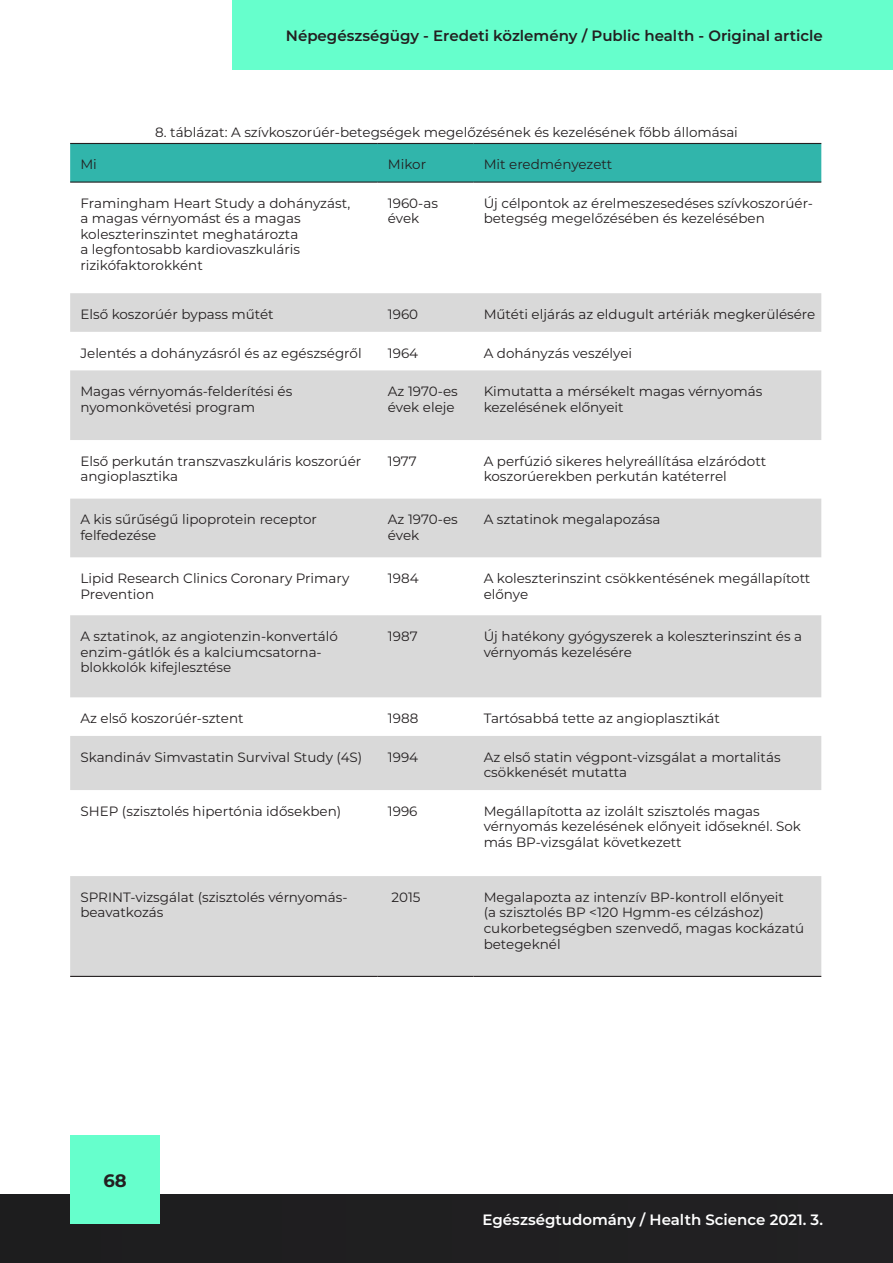
<style>
.page{position:relative;width:893px;height:1263px;background:#fff}
.page>*{position:absolute;margin:0;border:0;box-sizing:border-box;transform-origin:0 0}
.t1{font:700 18px "Montserrat";color:#231f20}
.t2{font:600 15px "Montserrat";color:#231f20}
.t3{font:600 15px "Montserrat";color:#fff}
.t4{font:13.5px/15.6px "Montserrat";color:#231f20}
</style>
<div class="page">
<div style="left:0;top:1195px;width:893px;height:68px;background:#201f21"></div>
<div style="left:70px;top:1135px;width:89px;height:89px;background:#6fc"></div>
<div style="left:232px;top:1px;width:661px;height:69px;background:#6fc"></div>
<div style="left:70px;top:144px;width:751px;height:37px;background:#31b5ab"></div>
<svg style="left:70px;top:293px;width:751px;height:683px;fill:#d9d9d9"></svg>
<hr style="left:70px;top:976px;width:308px;height:1px;background:#231f20">
<hr style="left:378px;top:976px;width:95px;height:1px;background:#231f20">
<hr style="left:473px;top:976px;width:348px;height:1px;background:#231f20">
<hr style="left:70px;top:143px;width:308px;height:1px;background:#231f20">
<hr style="left:378px;top:143px;width:95px;height:1px;background:#231f20">
<hr style="left:473px;top:143px;width:348px;height:1px;background:#231f20">
<hr style="left:70px;top:181px;width:308px;height:2px;background:#231f20">
<hr style="left:378px;top:181px;width:95px;height:2px;background:#231f20">
<hr style="left:473px;top:181px;width:348px;height:2px;background:#231f20">
<p class="t2" style="left:286px;top:25px;width:538px">Népegészségügy - Eredeti közlemény / Public health - Original article</p>
<p class="t4" style="left:155px;top:124px;width:584px">8. táblázat: A szívkoszorúér-betegségek megelőzésének és kezelésének főbb állomásai</p>
<p class="t4" style="left:80px;top:156px;width:18px">Mi</p>
<p class="t4" style="left:388px;top:156px;width:40px">Mikor</p>
<p class="t4" style="left:484px;top:156px;width:130px">Mit eredményezett</p>
<p class="t4" style="left:80px;top:195px;width:271px">Framingham Heart Study a dohányzást, a magas vérnyomást és a magas koleszterinszintet meghatározta<br>a legfontosabb kardiovaszkuláris rizikófaktorokként</p>
<p class="t4" style="left:388px;top:195px;width:52px">1960-as évek</p>
<p class="t4" style="left:484px;top:195px;width:331px">Új célpontok az érelmeszesedéses szívkoszorúér&shy;betegség megelőzésében és kezelésében</p>
<p class="t4" style="left:80px;top:306px;width:195px">Első koszorúér bypass műtét</p>
<p class="t4" style="left:388px;top:306px;width:32px">1960</p>
<p class="t4" style="left:484px;top:306px;width:333px">Műtéti eljárás az eldugult artériák megkerülésére</p>
<p class="t4" style="left:80px;top:345px;width:283px">Jelentés a dohányzásról és az egészségről</p>
<p class="t4" style="left:388px;top:345px;width:32px">1964</p>
<p class="t4" style="left:484px;top:345px;width:150px">A dohányzás veszélyei</p>
<p class="t4" style="left:80px;top:383px;width:213px">Magas vérnyomás-felderítési és nyomonkövetési program</p>
<p class="t4" style="left:388px;top:383px;width:71px">Az 1970-es évek eleje</p>
<p class="t4" style="left:484px;top:383px;width:280px">Kimutatta a mérsékelt magas vérnyomás kezelésének előnyeit</p>
<p class="t4" style="left:80px;top:453px;width:282px">Első perkután transzvaszkuláris koszorúér angioplasztika</p>
<p class="t4" style="left:388px;top:453px;width:30px">1977</p>
<p class="t4" style="left:484px;top:453px;width:284px">A perfúzió sikeres helyreállítása elzáródott koszorúerekben perkután katéterrel</p>
<p class="t4" style="left:80px;top:511px;width:238px">A kis sűrűségű lipoprotein receptor felfedezése</p>
<p class="t4" style="left:388px;top:511px;width:71px">Az 1970-es évek</p>
<p class="t4" style="left:484px;top:511px;width:178px">A sztatinok megalapozása</p>
<p class="t4" style="left:80px;top:570px;width:271px">Lipid Research Clinics Coronary Primary<br>Prevention</p>
<p class="t4" style="left:388px;top:570px;width:32px">1984</p>
<p class="t4" style="left:484px;top:570px;width:328px">A koleszterinszint csökkentésének megállapított előnye</p>
<p class="t4" style="left:80px;top:628px;width:259px">A sztatinok, az angiotenzin-konvertáló enzim-gátlók és a kalciumcsatorna&shy;blokkolók kifejlesztése</p>
<p class="t4" style="left:388px;top:628px;width:31px">1987</p>
<p class="t4" style="left:484px;top:628px;width:320px">Új hatékony gyógyszerek a koleszterinszint és a vérnyomás kezelésére</p>
<p class="t4" style="left:80px;top:710px;width:165px">Az első koszorúér-sztent</p>
<p class="t4" style="left:388px;top:710px;width:32px">1988</p>
<p class="t4" style="left:484px;top:710px;width:238px">Tartósabbá tette az angioplasztikát</p>
<p class="t4" style="left:80px;top:749px;width:283px">Skandináv Simvastatin Survival Study (4S)</p>
<p class="t4" style="left:388px;top:749px;width:32px">1994</p>
<p class="t4" style="left:484px;top:749px;width:298px">Az első statin végpont-vizsgálat a mortalitás csökkenését mutatta</p>
<p class="t4" style="left:80px;top:803px;width:262px">SHEP (szisztolés hipertónia idősekben)</p>
<p class="t4" style="left:388px;top:803px;width:31px">1996</p>
<p class="t4" style="left:484px;top:803px;width:319px">Megállapította az izolált szisztolés magas vérnyomás kezelésének előnyeit időseknél. Sok más BP-vizsgálat következett</p>
<p class="t4" style="left:80px;top:889px;width:269px">SPRINT-vizsgálat (szisztolés vérnyomás&shy;beavatkozás</p>
<p class="t4" style="left:391px;top:889px;width:31px">2015</p>
<p class="t4" style="left:484px;top:889px;width:322px">Megalapozta az intenzív BP-kontroll előnyeit<br>(a szisztolés BP &lt;120 Hgmm-es célzáshoz) cukorbetegségben szenvedő, magas kockázatú betegeknél</p>
<h1 class="t1" style="left:103px;top:1167px;width:25px">68</h1>
<p class="t3" style="left:483px;top:1209px;width:342px">Egészségtudomány / Health Science 2021. 3.</p>
</div>
